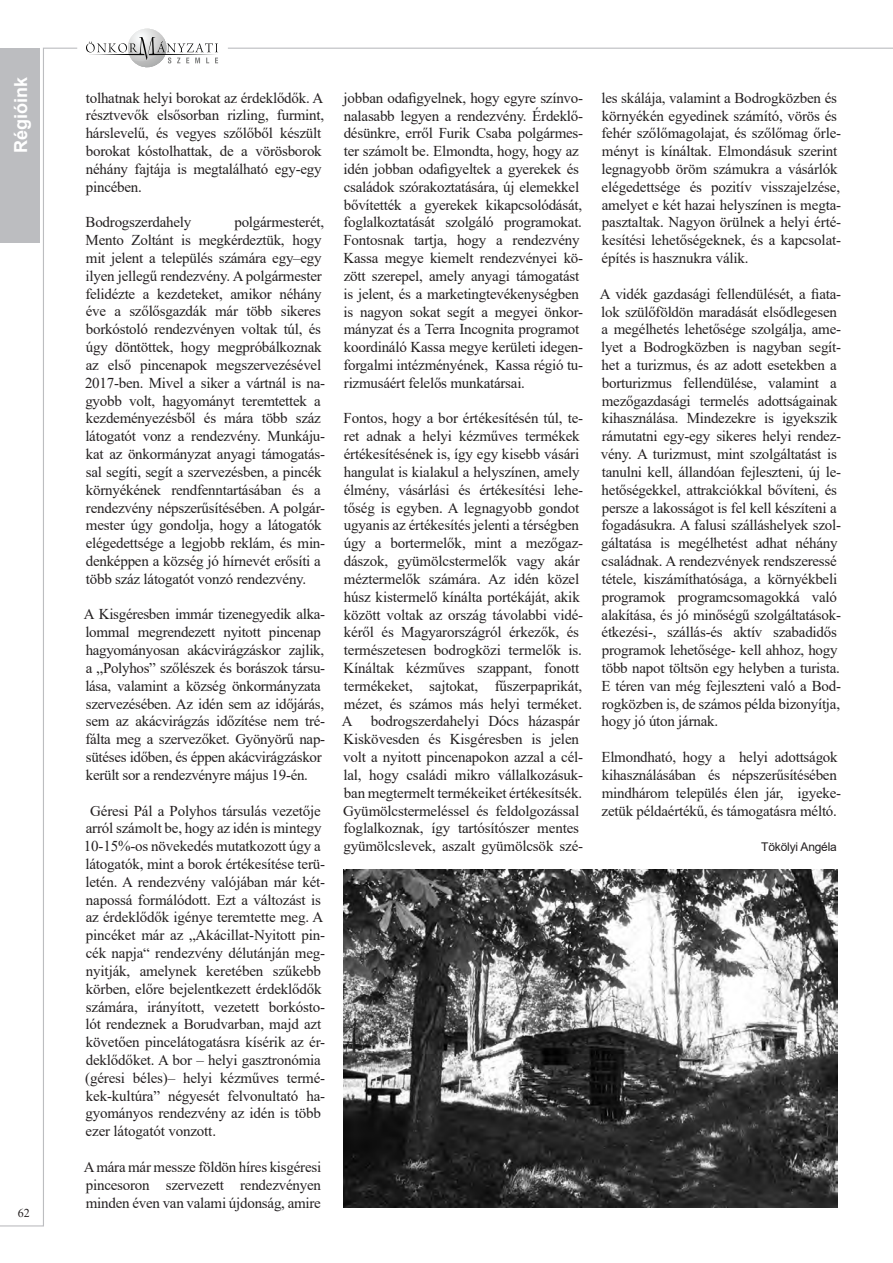
<style>
.page{position:relative;width:893px;height:1263px;background:#fff}
.page>*{position:absolute;margin:0;border:0;box-sizing:border-box;transform-origin:0 0}
.t1{font:700 18px "Arial";color:#fff}
.t2{font:15px/17.9px "Times New Roman";letter-spacing:-.015em;color:#231f20}
.t3{font:12px "Arial";letter-spacing:-.015em;color:#231f20}
.t4{font:12px "Times New Roman";color:#231f20}
</style>
<div class="page">
<svg style="left:0;top:47px;width:78px;height:1180px"></svg>
<div style="left:0;top:48px;width:40px;height:195px;background:#bcbdc0"></div>
<hr style="left:228px;top:48px;width:665px;height:1px;background:#bcbdc0">
<svg style="left:86px;top:29px;width:132px;height:39px"></svg>
<img style="left:343px;top:869px;width:495px;height:338px">
<p class="t1" style="left:8px;top:153px;width:78px;rotate:-90deg">Régióink</p>
<p class="t4" style="left:18px;top:1204px;width:13px">62</p>
<p class="t2" style="left:86px;top:88px;width:240px">tolhatnak helyi borokat az érdeklődők. A résztvevők elsősorban rizling, furmint, hárslevelű, és vegyes szőlőből készült borokat kóstolhattak, de a vörösborok néhány fajtája is megtalálható egy-egy pincében.</p>
<p class="t2" style="left:86px;top:213px;width:107px">Bodrogszerdahely</p>
<p class="t2" style="left:85px;top:213px;width:242px;text-indent:149px">polgármesterét, Mento Zoltánt is megkérdeztük, hogy mit jelent a település számára egy–egy ilyen jellegű rendezvény. A polgármester felidézte a kezdeteket, amikor néhány éve a szőlősgazdák már több sikeres borkóstoló rendezvényen voltak túl, és úgy döntöttek, hogy megpróbálkoznak az első pincenapok megszervezésével 2017-ben. Mivel a siker a vártnál is na&shy;gyobb volt, hagyományt teremtettek a kezdeményezésből és mára több száz látogatót vonz a rendezvény. Munkáju&shy;kat az önkormányzat anyagi támogatás&shy;sal segíti, segít a szervezésben, a pincék környékének rendfenntartásában és a rendezvény népszerűsítésében. A polgár&shy;mester úgy gondolja, hogy a látogatók elégedettsége a legjobb reklám, és min&shy;denképpen a község jó hírnevét erősíti a több száz látogatót vonzó rendezvény.</p>
<p class="t2" style="left:84px;top:605px;width:243px">A Kisgéresben immár tizenegyedik alka&shy;lommal megrendezett nyitott pincenap hagyományosan akácvirágzáskor zajlik, a „Polyhos” szőlészek és borászok társu&shy;lása, valamint a község önkormányzata szervezésében. Az idén sem az időjárás, sem az akácvirágzás időzítése nem tré&shy;fálta meg a szervezőket. Gyönyörű nap&shy;sütéses időben, és éppen akácvirágzáskor került sor a rendezvényre május 19-én.</p>
<p class="t2" style="left:84px;top:801px;width:243px;text-indent:6px">Géresi Pál a Polyhos társulás vezetője arról számolt be, hogy az idén is mintegy 10-15%-os növekedés mutatkozott úgy a látogatók, mint a borok értékesítése terü&shy;letén. A rendezvény valójában már két&shy;napossá formálódott. Ezt a változást is az érdeklődők igénye teremtette meg. A pincéket már az „Akácillat-Nyitott pin&shy;cék napja“ rendezvény délutánján meg&shy;nyitják, amelynek keretében szűkebb körben, előre bejelentkezett érdeklődők számára, irányított, vezetett borkósto&shy;lót rendeznek a Borudvarban, majd azt követően pincelátogatásra kísérik az ér&shy;deklődőket. A bor – helyi gasztronómia (géresi béles)– helyi kézműves termé&shy;kek-kultúra” négyesét felvonultató ha&shy;gyományos rendezvény az idén is több ezer látogatót vonzott.</p>
<p class="t2" style="left:84px;top:1157px;width:239px;text-align:justify">A mára már messze földön híres kisgéresi pincesoron szervezett rendezvényen minden éven van valami újdonság, amire</p>
<p class="t2" style="left:343px;top:88px;width:241px">jobban odafigyelnek, hogy egyre színvo&shy;nalasabb legyen a rendezvény. Érdeklő&shy;désünkre, erről Furik Csaba polgármes&shy;ter számolt be. Elmondta, hogy, hogy az idén jobban odafigyeltek a gyerekek és családok szórakoztatására, új elemekkel bővítették a gyerekek kikapcsolódását, foglalkoztatását szolgáló programokat.<br>Fontosnak tartja, hogy a rendezvény Kassa megye kiemelt rendezvényei kö&shy;zött szerepel, amely anyagi támogatást is jelent, és a marketingtevékenységben is nagyon sokat segít a megyei önkor&shy;mányzat és a Terra Incognita programot koordináló Kassa megye kerületi idegen&shy;forgalmi intézményének, Kassa régió tu&shy;rizmusáért felelős munkatársai.</p>
<p class="t2" style="left:342px;top:409px;width:243px">Fontos, hogy a bor értékesítésén túl, te&shy;ret adnak a helyi kézműves termékek értékesítésének is, így egy kisebb vásári hangulat is kialakul a helyszínen, amely élmény, vásárlási és értékesítési lehe&shy;tőség is egyben. A legnagyobb gondot ugyanis az értékesítés jelenti a térségben úgy a bortermelők, mint a mezőgaz&shy;dászok, gyümölcstermelők vagy akár méztermelők számára. Az idén közel húsz kistermelő kínálta portékáját, akik között voltak az ország távolabbi vidé&shy;kéről és Magyarországról érkezők, és természetesen bodrogközi termelők is.<br>Kínáltak kézműves szappant, fonott termékeket, sajtokat, fűszerpaprikát, mézet, és számos más helyi terméket.<br>A bodrogszerdahelyi Dócs házaspár Kiskövesden és Kisgéresben is jelen volt a nyitott pincenapokon azzal a cél&shy;lal, hogy családi mikro vállalkozásuk&shy;ban megtermelt termékeiket értékesítsék.<br>Gyümölcstermeléssel és feldolgozással foglalkoznak, így tartósítószer mentes gyümölcslevek, aszalt gyümölcsök szé-</p>
<p class="t2" style="left:601px;top:88px;width:241px">les skálája, valamint a Bodrogközben és környékén egyedinek számító, vörös és fehér szőlőmagolajat, és szőlőmag őrle&shy;ményt is kínáltak. Elmondásuk szerint legnagyobb öröm számukra a vásárlók elégedettsége és pozitív visszajelzése, amelyet e két hazai helyszínen is megta&shy;pasztaltak. Nagyon örülnek a helyi érté&shy;kesítési lehetőségeknek, és a kapcsolat&shy;építés is hasznukra válik.</p>
<p class="t2" style="left:600px;top:284px;width:243px">A vidék gazdasági fellendülését, a fiata&shy;lok szülőföldön maradását elsődlegesen a megélhetés lehetősége szolgálja, ame&shy;lyet a Bodrogközben is nagyban segít&shy;het a turizmus, és az adott esetekben a borturizmus fellendülése, valamint a mezőgazdasági termelés adottságainak kihasználása. Mindezekre is igyekszik rámutatni egy-egy sikeres helyi rendez&shy;vény. A turizmust, mint szolgáltatást is tanulni kell, állandóan fejleszteni, új le&shy;hetőségekkel, attrakciókkal bővíteni, és persze a lakosságot is fel kell készíteni a fogadásukra. A falusi szálláshelyek szol&shy;gáltatása is megélhetést adhat néhány családnak. A rendezvények rendszeressé tétele, kiszámíthatósága, a környékbeli programok programcsomagokká való alakítása, és jó minőségű szolgáltatások&shy;étkezési-, szállás-és aktív szabadidős programok lehetősége- kell ahhoz, hogy több napot töltsön egy helyben a turista.<br>E téren van még fejleszteni való a Bod&shy;rogközben is, de számos példa bizonyítja, hogy jó úton járnak.</p>
<p class="t2" style="left:601px;top:748px;width:241px">Elmondható, hogy a helyi adottságok kihasználásában és népszerűsítésében mindhárom település élen jár, igyeke&shy;zetük példaértékű, és támogatásra méltó.</p>
<p class="t3" style="left:761px;top:839px;width:77px">Tökölyi Angéla</p>
</div>
